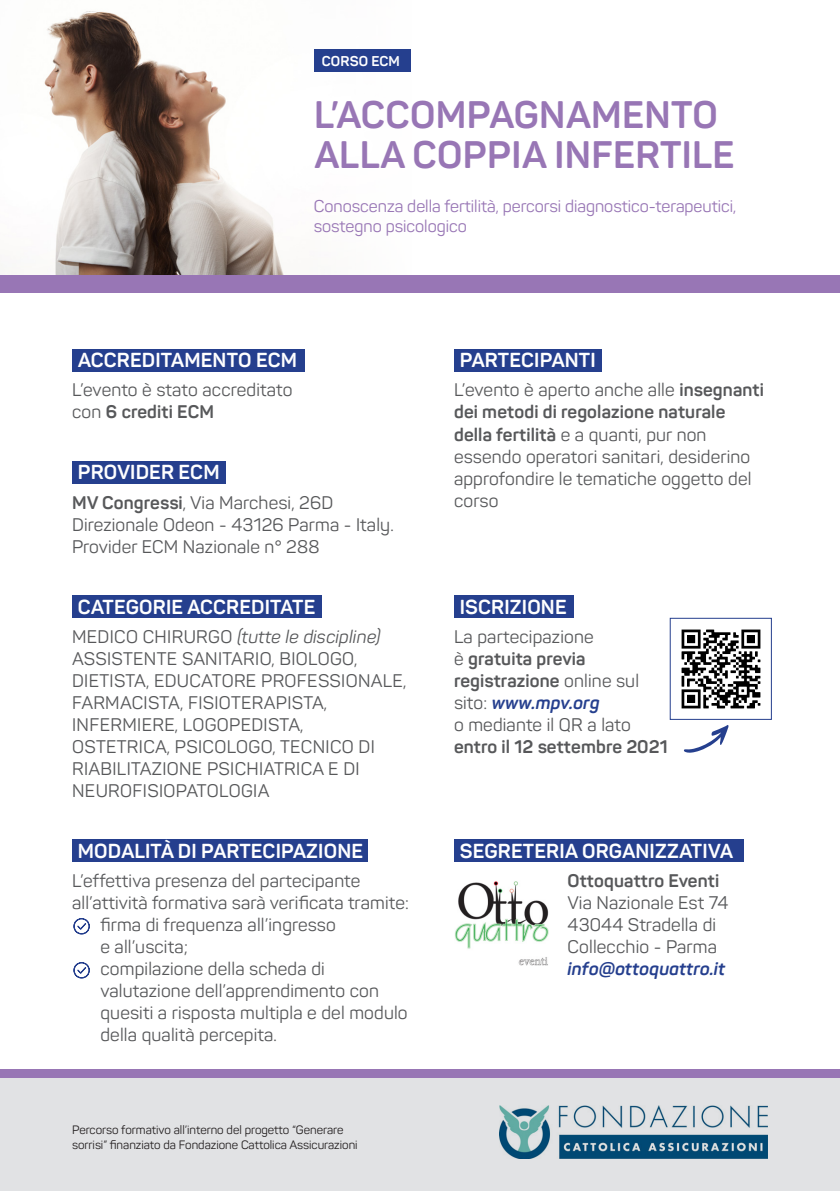
<style>
.page{position:relative;width:840px;height:1191px;background:#fff}
.page>*{position:absolute;margin:0;border:0;box-sizing:border-box;transform-origin:0 0}
.t1{font:700 37.8px "Panton";letter-spacing:.01em;color:#9876b5}
.t2{font:700 20px "Panton";letter-spacing:.01em;color:#fff}
.t3{font:18px/22px "Panton";letter-spacing:.01em;color:#57585a}
.t4{font:700 18px/22px "Panton";letter-spacing:.01em;color:#57585a}
.t5{font:italic 700 18px "Panton";letter-spacing:.01em;color:#253f8e}
.t6{font:16.8px "Panton";color:#9876b5}
.t7{font:700 14px "Panton";letter-spacing:.01em;color:#fff}
.t8{font:12px/14.4px "Panton";color:#231f20}
.s1{font-weight:400}
.s2{font-weight:700}
.s3{font-style:italic}
.s4{font-family:"Panton Icons C";color:#253f8e}
.s5{font-weight:700;font-style:italic;color:#253f8e}
</style>
<div class="page">
<img style="left:1px;top:11px;width:410px;height:264px">
<div style="left:314px;top:49px;width:96px;height:23px;background:#253f8e"></div>
<div style="left:0;top:1077px;width:839px;height:114px;background:#e1e2e4"></div>
<div style="left:0;top:1069px;width:839px;height:8px;background:#9876b5"></div>
<img style="left:499px;top:1105px;width:268px;height:53px">
<div style="left:0;top:275px;width:839px;height:17px;background:#9876b5"></div>
<div style="left:72px;top:349px;width:232px;height:22px;background:#253f8e"></div>
<div style="left:72px;top:461px;width:153px;height:22px;background:#253f8e"></div>
<div style="left:72px;top:595px;width:249px;height:23px;background:#253f8e"></div>
<div style="left:454px;top:349px;width:147px;height:22px;background:#253f8e"></div>
<div style="left:454px;top:595px;width:119px;height:23px;background:#253f8e"></div>
<img style="left:681px;top:629px;width:80px;height:80px">
<div style="left:669px;top:618px;width:102px;height:102px;border:1px solid #253f8e"></div>
<svg style="left:683px;top:725px;width:45px;height:27px"></svg>
<div style="left:72px;top:839px;width:295px;height:23px;background:#253f8e"></div>
<div style="left:454px;top:839px;width:289px;height:23px;background:#253f8e"></div>
<img style="left:455px;top:881px;width:94px;height:85px">
<p class="t7" style="left:322px;top:52px;width:80px">CORSO ECM</p>
<p class="t1" style="left:314px;top:91px;width:405px">L’ACCOMPAGNAMENTO</p>
<p class="t1" style="left:314px;top:132px;width:422px">ALLA COPPIA INFERTILE</p>
<p class="t6" style="left:314px;top:196px;width:423px">Conoscenza della fertilità, percorsi diagnostico-terapeutici,</p>
<p class="t6" style="left:314px;top:216px;width:154px">sostegno psicologico</p>
<p class="t2" style="left:78px;top:348px;width:220px">ACCREDITAMENTO ECM</p>
<p class="t2" style="left:459px;top:348px;width:137px">PARTECIPANTI</p>
<p class="t3" style="left:72px;top:379px;width:222px">L’evento è stato accreditato</p>
<p class="t4" style="left:72px;top:401px;width:143px"><span class="s1">con</span> 6 crediti ECM</p>
<p class="t2" style="left:78px;top:460px;width:143px">PROVIDER ECM</p>
<p class="t3" style="left:72px;top:491px;width:262px"><span class="s2">MV Congressi</span>, Via Marchesi, 26D</p>
<p class="t3" style="left:72px;top:513px;width:323px">Direzionale Odeon - 43126 Parma - Italy.<br>Provider ECM Nazionale n° 288</p>
<p class="t2" style="left:78px;top:594px;width:239px">CATEGORIE ACCREDITATE</p>
<p class="t3" style="left:72px;top:625px;width:335px">MEDICO CHIRURGO <span class="s3">(tutte le discipline)<br></span>ASSISTENTE SANITARIO, BIOLOGO,<br>DIETISTA, EDUCATORE PROFESSIONALE,<br>FARMACISTA, FISIOTERAPISTA,<br>INFERMIERE, LOGOPEDISTA,<br>OSTETRICA, PSICOLOGO, TECNICO DI<br>RIABILITAZIONE PSICHIATRICA E DI<br>NEUROFISIOPATOLOGIA</p>
<p class="t2" style="left:78px;top:838px;width:286px">MODALITÀ DI PARTECIPAZIONE</p>
<p class="t3" style="left:72px;top:869px;width:338px">L’effettiva presenza del partecipante all’attività formativa sarà verificata tramite:</p>
<p class="t3" style="left:72px;top:913px;width:265px"><span class="s4">G</span> firma di frequenza all’ingresso</p>
<p class="t3" style="left:100px;top:935px;width:89px">e all’uscita;</p>
<p class="t3" style="left:100px;top:957px;width:308px;text-indent:-28px"><span class="s4">G</span> compilazione della scheda di valutazione dell’apprendimento con quesiti a risposta multipla e del modulo della qualità percepita.</p>
<p class="t8" style="left:72px;top:1123px;width:287px">Percorso formativo all’interno del progetto “Generare sorrisi” finanziato da Fondazione Cattolica Assicurazioni</p>
<p class="t3" style="left:454px;top:379px;width:311px">L’evento è aperto anche alle <span class="s2">insegnanti dei metodi di regolazione naturale della fertilità</span> e a quanti, pur non essendo operatori sanitari, desiderino approfondire le tematiche oggetto del corso</p>
<p class="t2" style="left:459px;top:594px;width:108px">ISCRIZIONE</p>
<p class="t3" style="left:454px;top:625px;width:186px">La partecipazione<br>è <span class="s2">gratuita previa registrazione</span> online sul sito: <span class="s5">www.mpv.org</span></p>
<p class="t4" style="left:454px;top:713px;width:215px"><span class="s1">o mediante il QR a lato </span>entro il 12 settembre 2021</p>
<p class="t2" style="left:459px;top:838px;width:274px">SEGRETERIA ORGANIZZATIVA</p>
<p class="t4" style="left:567px;top:869px;width:153px">Ottoquattro Eventi</p>
<p class="t3" style="left:567px;top:891px;width:162px">Via Nazionale Est 74<br>43044 Stradella di</p>
<p class="t3" style="left:567px;top:935px;width:151px">Collecchio - Parma</p>
<p class="t5" style="left:567px;top:957px;width:159px">info@ottoquattro.it</p>
</div>
